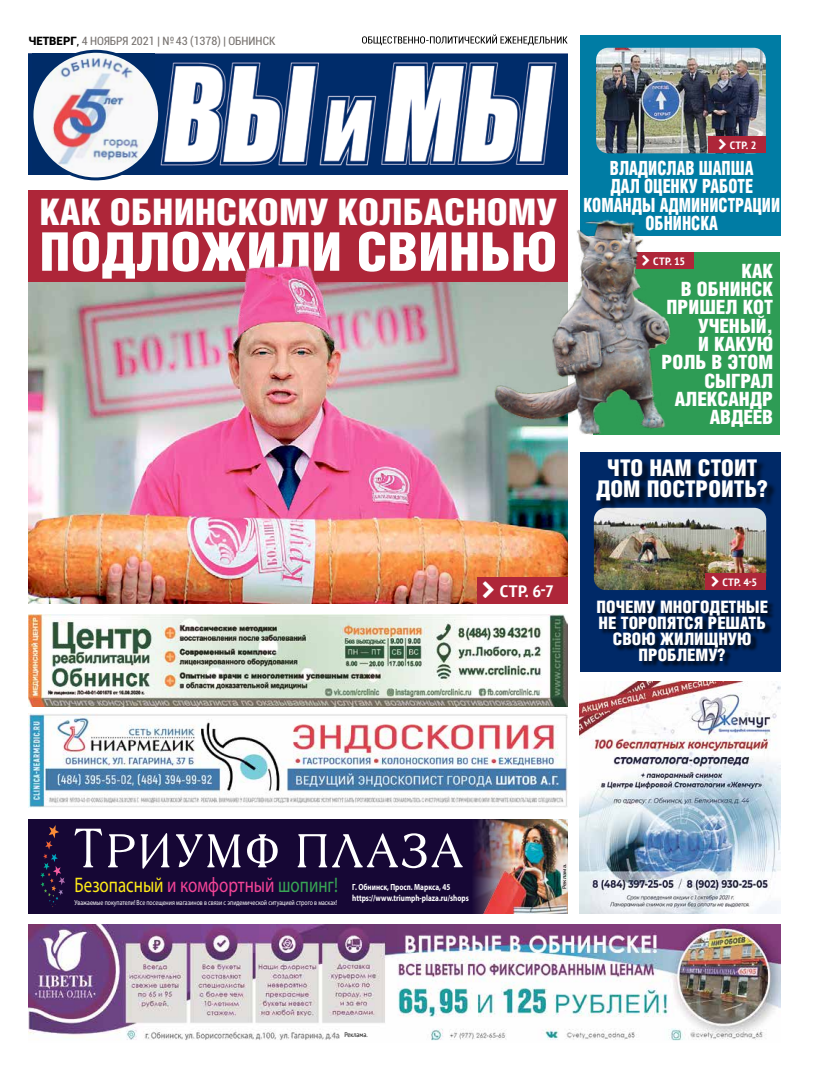
<style>
.page{position:relative;width:820px;height:1078px;background:#fff}
.page>*{position:absolute;margin:0;border:0;box-sizing:border-box;transform-origin:0 0}
.t1{font:900 53.5px "Helios Cond";color:#fff;scale:1.04 1}
.t2{font:900 36.7px "Helios Cond";color:#fff;scale:1.04 1}
.t3{font:900 23.1px/21.4px "Helios Cond";color:#fff;text-align:center}
.t4{font:21.1px "Myriad Pro";color:#f34497;scale:.8 1}
.t5{font:900 19.7px/18.3px "Helios Cond";color:#fff;text-align:right}
.t6{font:900 19.6px/18.4px "Helios Cond";color:#fff;text-align:center;scale:.84 1}
.t7{font:900 17.2px/15.9px "Helios Cond";color:#fff;text-align:center}
.t8{font:700 condensed 16.5px "PT Sans";color:#fff;scale:1.12 1}
.t9{font:condensed 11.5px "Roboto";color:#787370}
.t10{font:700 condensed 10.6px "PT Sans";letter-spacing:.025em;color:#fff;scale:1.12 1}
.t11{font:700 8.9px "Myriad Pro";color:#fff;scale:.8 1}
.t12{font:7.3px "Myriad Pro";color:#fff;scale:.8 1}
.t13{font:6.8px "PT Sans";color:#000;scale:.88 1}
.t14{font:5.4px "Myriad Pro";color:#000;scale:1.25 1}
.s1{font-weight:900;font-stretch:normal;color:#000}
.s2{color:#000}
.s3{color:#ffec18}
.s4{color:#38a555}
</style>
<div class="page">
<img style="left:28px;top:713px;width:539px;height:94px">
<img style="left:29px;top:614px;width:538px;height:92px">
<div style="left:28px;top:819px;width:539px;height:94px;background:#160735"></div>
<svg style="left:75px;top:828px;width:387px;height:40px"></svg>
<img style="left:474px;top:819px;width:93px;height:94px">
<svg style="left:40px;top:825px;width:25px;height:82px"></svg>
<img style="left:474px;top:860px;width:38px;height:53px">
<img style="left:579px;top:681px;width:201px;height:232px">
<img style="left:28px;top:54px;width:3px;height:121px">
<img style="left:163px;top:54px;width:404px;height:121px">
<svg style="left:362px;top:34px;width:205px;height:11px"></svg>
<svg style="left:31px;top:49px;width:132px;height:132px"></svg>
<div style="left:579px;top:35px;width:201px;height:201px;background:#007ca4"></div>
<img style="left:596px;top:48px;width:169px;height:105px">
<div style="left:707px;top:136px;width:58px;height:17px;background:#ae2639"></div>
<div style="left:579px;top:451px;width:201px;height:220px;background:#002967"></div>
<img style="left:593px;top:510px;width:173px;height:80px">
<div style="left:704px;top:573px;width:61px;height:17px;background:#ae2639"></div>
<div style="left:597px;top:460px;width:180px;height:50px;background:#000;opacity:.75"></div>
<div style="left:598px;top:601px;width:176px;height:66px;background:#000;opacity:.75"></div>
<div style="left:593px;top:252px;width:186px;height:182px;background:#2e9c55"></div>
<img style="left:28px;top:924px;width:752px;height:117px">
<img style="left:28px;top:281px;width:539px;height:322px">
<div style="left:28px;top:190px;width:539px;height:91px;background:#ae2639"></div>
<img style="left:180px;top:265px;width:194px;height:97px">
<div style="left:477px;top:576px;width:90px;height:27px;background:#ae2639"></div>
<img style="left:422px;top:191px;width:344px;height:267px">
<svg style="left:642px;top:255px;width:7px;height:10px"></svg>
<h3 class="t9" style="left:28px;top:33px;width:248px"><span class="s1">ЧЕТВЕРГ</span><span class="s2">,</span> 4 НОЯБРЯ 2021 | № 43 (1378) | ОБНИНСК</h3>
<h2 class="t2" style="left:39px;top:191px;width:499px">КАК ОБНИНСКОМУ КОЛБАСНОМУ</h2>
<h1 class="t1" style="left:39px;top:221px;width:499px">ПОДЛОЖИЛИ СВИНЬЮ</h1>
<h3 class="t10" style="left:729px;top:138px;width:25px">СТР. 2</h3>
<h3 class="t6" style="left:583px;top:158px;width:235px">ВЛАДИСЛАВ ШАПША<br>ДАЛ ОЦЕНКУ РАБОТЕ<br>КОМАНДЫ АДМИНИСТРАЦИИ<br>ОБНИНСКА</h3>
<h3 class="t10" style="left:653px;top:254px;width:30px">СТР. 15</h3>
<h3 class="t5" style="left:661px;top:261px;width:113px">КАК<br>В ОБНИНСК<br>ПРИШЕЛ КОТ<br>УЧЕНЫЙ,<br>И КАКУЮ<br>РОЛЬ В ЭТОМ<br>СЫГРАЛ<br>АЛЕКСАНДР<br>АВДЕЕВ</h3>
<h3 class="t3" style="left:596px;top:456px;width:174px">ЧТО НАМ СТОИТ<br>ДОМ ПОСТРОИТЬ?</h3>
<h3 class="t8" style="left:499px;top:579px;width:50px">СТР. 6-7</h3>
<h3 class="t10" style="left:722px;top:575px;width:32px">СТР. 4-5</h3>
<h3 class="t7" style="left:596px;top:598px;width:173px">ПОЧЕМУ МНОГОДЕТНЫЕ<br>НЕ ТОРОПЯТСЯ РЕШАТЬ<br>СВОЮ ЖИЛИЩНУЮ<br>ПРОБЛЕМУ?</h3>
<h3 class="t4" style="left:75px;top:871px;width:330px"><span class="s3">Безопасный</span> и комфортный <span class="s4">шопинг!</span></h3>
<p class="t12" style="left:75px;top:897px;width:330px">Уважаемые покупатели! Все посещения магазинов в связи с эпидемической ситуацией строго в масках!</p>
<p class="t11" style="left:352px;top:880px;width:124px">Г. Обнинск, Просп. Маркса, 45</p>
<p class="t11" style="left:352px;top:892px;width:147px">https://www.triumph-plaza.ru/shops</p>
<p class="t13" style="left:344px;top:1030px;width:28px">Реклама.</p>
<p class="t14" style="left:560px;top:889px;width:22px;rotate:-90deg">Реклама.</p>
</div>
